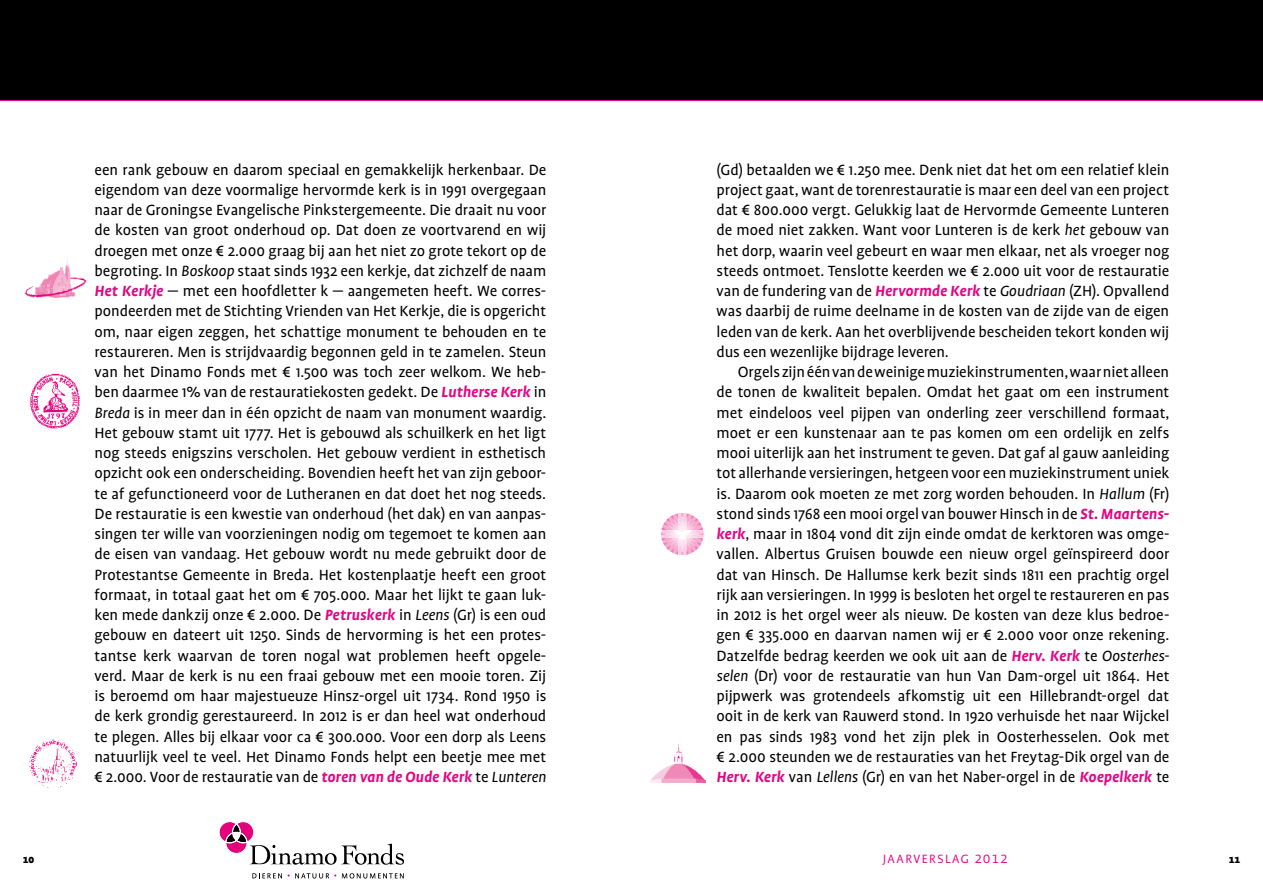
<style>
.page{position:relative;width:1263px;height:893px;background:#fff}
.page>*{position:absolute;margin:0;border:0;box-sizing:border-box;transform-origin:0 0}
.t1{font:16.8px/20.2px "Profile";letter-spacing:-.005em;color:#000;text-align:justify}
.t2{font:300 16.2px "Profile SC";letter-spacing:.05em;color:#e00785}
.t3{font:900 12px "Profile SC";color:#000}
.s1{font-style:italic}
.s2{font-weight:700;font-style:italic;color:#e00785}
</style>
<div class="page">
<hr style="left:0;top:99px;width:1263px;height:2px;background:#e00785">
<svg style="left:219px;top:821px;width:185px;height:44px"></svg>
<svg style="left:252px;top:873px;width:30px;height:6px"></svg>
<svg style="left:288px;top:873px;width:48px;height:6px"></svg>
<svg style="left:342px;top:873px;width:62px;height:5px"></svg>
<div style="left:0;top:0;width:1263px;height:100px;background:#000"></div>
<img style="left:25px;top:258px;width:61px;height:40px">
<img style="left:30px;top:373px;width:50px;height:56px">
<img style="left:29px;top:739px;width:48px;height:49px">
<img style="left:650px;top:744px;width:56px;height:39px">
<img style="left:661px;top:513px;width:43px;height:42px">
<p class="t1" style="left:94px;top:159px;width:453px">een rank gebouw en daarom speciaal en gemakkelijk herkenbaar. De eigendom van deze voormalige hervormde kerk is in 1991 overgegaan naar de Groningse Evangelische Pinkstergemeente. Die draait nu voor de kosten van groot onderhoud op. Dat doen ze voortvarend en wij droegen met onze ¤ 2.000 graag bij aan het niet zo grote tekort op de begroting. In <span class="s1">Boskoop</span> staat sinds 1932 een kerkje, dat zichzelf de naam <span class="s2">Het Kerkje</span> — met een hoofdletter k — aangemeten heeft. We corres&shy;pondeerden met de Stichting Vrienden van Het Kerkje, die is opgericht om, naar eigen zeggen, het schattige monument te behouden en te restaureren. Men is strijdvaardig begonnen geld in te zamelen. Steun van het Dinamo Fonds met ¤ 1.500 was toch zeer welkom. We heb&shy;ben daarmee 1% van de restauratiekosten gedekt. De <span class="s2">Lutherse Kerk</span> in <span class="s1">Breda</span> is in meer dan in één opzicht de naam van monument waardig.<br>Het gebouw stamt uit 1777. Het is gebouwd als schuilkerk en het ligt nog steeds enigszins verscholen. Het gebouw verdient in esthetisch opzicht ook een onderscheiding. Bovendien heeft het van zijn geboor&shy;te af gefunctioneerd voor de Lutheranen en dat doet het nog steeds.<br>De restauratie is een kwestie van onderhoud (het dak) en van aanpas&shy;singen ter wille van voorzieningen nodig om tegemoet te komen aan de eisen van vandaag. Het gebouw wordt nu mede gebruikt door de Protestantse Gemeente in Breda. Het kostenplaatje heeft een groot formaat, in totaal gaat het om ¤ 705.000. Maar het lijkt te gaan luk&shy;ken mede dankzij onze ¤ 2.000. De <span class="s2">Petruskerk</span> in <span class="s1">Leens</span> (Gr) is een oud gebouw en dateert uit 1250. Sinds de hervorming is het een protes&shy;tantse kerk waarvan de toren nogal wat problemen heeft opgele&shy;verd. Maar de kerk is nu een fraai gebouw met een mooie toren. Zij is beroemd om haar majestueuze Hinsz-orgel uit 1734. Rond 1950 is de kerk grondig gerestaureerd. In 2012 is er dan heel wat onderhoud te plegen. Alles bij elkaar voor ca ¤ 300.000. Voor een dorp als Leens natuurlijk veel te veel. Het Dinamo Fonds helpt een beetje mee met ¤ 2.000. Voor de restauratie van de <span class="s2">toren van de Oude Kerk</span> te <span class="s1">Lunteren</span></p>
<p class="t1" style="left:716px;top:159px;width:454px">(Gd) betaalden we ¤ 1.250 mee. Denk niet dat het om een relatief klein project gaat, want de torenrestauratie is maar een deel van een project dat ¤ 800.000 vergt. Gelukkig laat de Hervormde Gemeente Lunteren de moed niet zakken. Want voor Lunteren is de kerk <span class="s1">het</span> gebouw van het dorp, waarin veel gebeurt en waar men elkaar, net als vroeger nog steeds ontmoet. Tenslotte keerden we ¤ 2.000 uit voor de restauratie van de fundering van de <span class="s2">Hervormde Kerk</span> te <span class="s1">Goudriaan</span> (ZH). Opvallend was daarbij de ruime deelname in de kosten van de zijde van de eigen leden van de kerk. Aan het overblijvende bescheiden tekort konden wij dus een wezenlijke bijdrage leveren.</p>
<p class="t1" style="left:716px;top:362px;width:454px;text-indent:21px">Orgels zijn één van de weinige muziekinstrumenten, waar niet alleen de tonen de kwaliteit bepalen. Omdat het gaat om een instrument met eindeloos veel pijpen van onderling zeer verschillend formaat, moet er een kunstenaar aan te pas komen om een ordelijk en zelfs mooi uiterlijk aan het instrument te geven. Dat gaf al gauw aanleiding tot allerhande versieringen, hetgeen voor een muziekinstrument uniek is. Daarom ook moeten ze met zorg worden behouden. In <span class="s1">Hallum</span> (Fr) stond sinds 1768 een mooi orgel van bouwer Hinsch in de <span class="s2">St. Maartens&shy;kerk</span>, maar in 1804 vond dit zijn einde omdat de kerktoren was omge&shy;vallen. Albertus Gruisen bouwde een nieuw orgel geïnspireerd door dat van Hinsch. De Hallumse kerk bezit sinds 1811 een prachtig orgel rijk aan versieringen. In 1999 is besloten het orgel te restaureren en pas in 2012 is het orgel weer als nieuw. De kosten van deze klus bedroe&shy;gen ¤ 335.000 en daarvan namen wij er ¤ 2.000 voor onze rekening.<br>Datzelfde bedrag keerden we ook uit aan de <span class="s2">Herv. Kerk</span> te <span class="s1">Oosterhes&shy;selen</span> (Dr) voor de restauratie van hun Van Dam-orgel uit 1864. Het pijpwerk was grotendeels afkomstig uit een Hillebrandt-orgel dat ooit in de kerk van Rauwerd stond. In 1920 verhuisde het naar Wijckel en pas sinds 1983 vond het zijn plek in Oosterhesselen. Ook met ¤ 2.000 steunden we de restauraties van het Freytag-Dik orgel van de <span class="s2">Herv. Kerk</span> van <span class="s1">Lellens</span> (Gr) en van het Naber-orgel in de <span class="s2">Koepelkerk</span> te</p>
<p class="t3" style="left:23px;top:853px;width:13px">10</p>
<p class="t2" style="left:882px;top:850px;width:127px">jaarverslag 2012</p>
<p class="t3" style="left:1229px;top:853px;width:13px">11</p>
</div>
